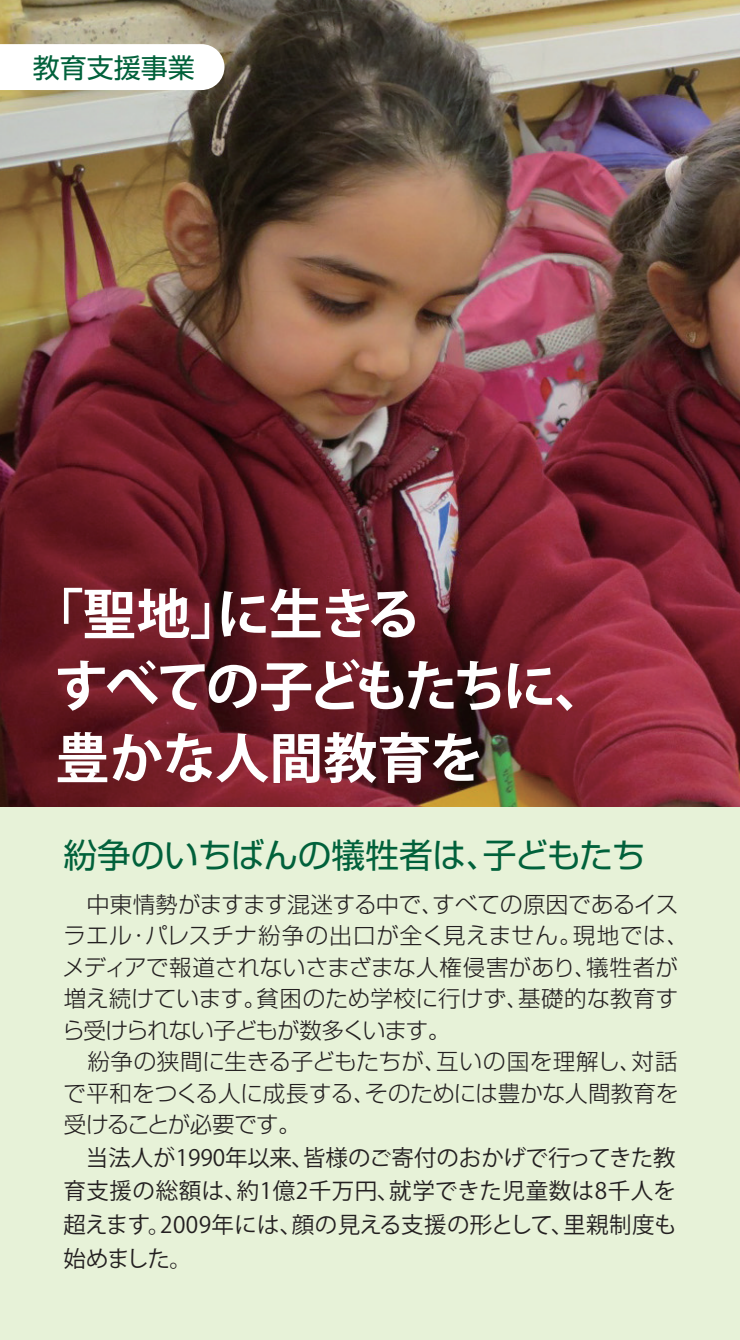
<style>
.page{position:relative;width:740px;height:1340px;background:#fff}
.page>*{position:absolute;margin:0;border:0;box-sizing:border-box;transform-origin:0 0}
.t1{font:700 54px/72px "Koz Go Pro";letter-spacing:-.04em;color:#fff}
.t2{font:33.75px "Shin Go Pro";letter-spacing:-.005em;color:#01613b}
.t3{font:27px "Shin Go Pro";color:#01613b}
.t4{font:300 22.5px/31.5px "Shin Go Pro";color:#231f20}
.t5{font:22.5px/33.8px "Koz Go Pro";letter-spacing:.02em;color:#231f20;text-align:justify}
</style>
<div class="page">
<div style="left:0;top:794px;width:740px;height:545px;background:#e7f2d8"></div>
<img style="left:0;top:0;width:740px;height:807px">
<svg style="left:0;top:44px;width:224px;height:46px"></svg>
<p class="t3" style="left:33px;top:45px;width:163px">教育支援事業</p>
<h1 class="t1" style="left:54px;top:581px;width:556px;text-indent:-25px">「聖地」に生きる<br>すべての子どもたちに、豊かな人間教育を</h1>
<h2 class="t2" style="left:63px;top:827px;width:584px">紛争のいちばんの犠牲者は、子どもたち</h2>
<p class="t4" style="left:62px;top:885px;width:628px">　中東情勢がますます混迷する中で、すべての原因であるイスラエル･パレスチナ紛争の出口が全く見えません。現地では、メディアで報道されないさまざまな人権侵害があり、犠牲者が増え続けています。貧困のため学校に行けず、基礎的な教育すら受けられない子どもが数多くいます。</p>
<p class="t4" style="left:63px;top:1043px;width:616px;text-align:justify;text-indent:24px">紛争の狭間に生きる子どもたちが、互いの国を理解し、対話で平和をつくる人に成長する、そのためには豊かな人間教育を受けることが必要です。</p>
<p class="t5" style="left:63px;top:1141px;width:615px">　当法人が1990年以来、皆様のご寄付のおかげで行ってきた教育支援の総額は、約1億2千万円、就学できた児童数は8千人を超えます。2009年には、顔の見える支援の形として、里親制度も始めました。</p>
</div>
